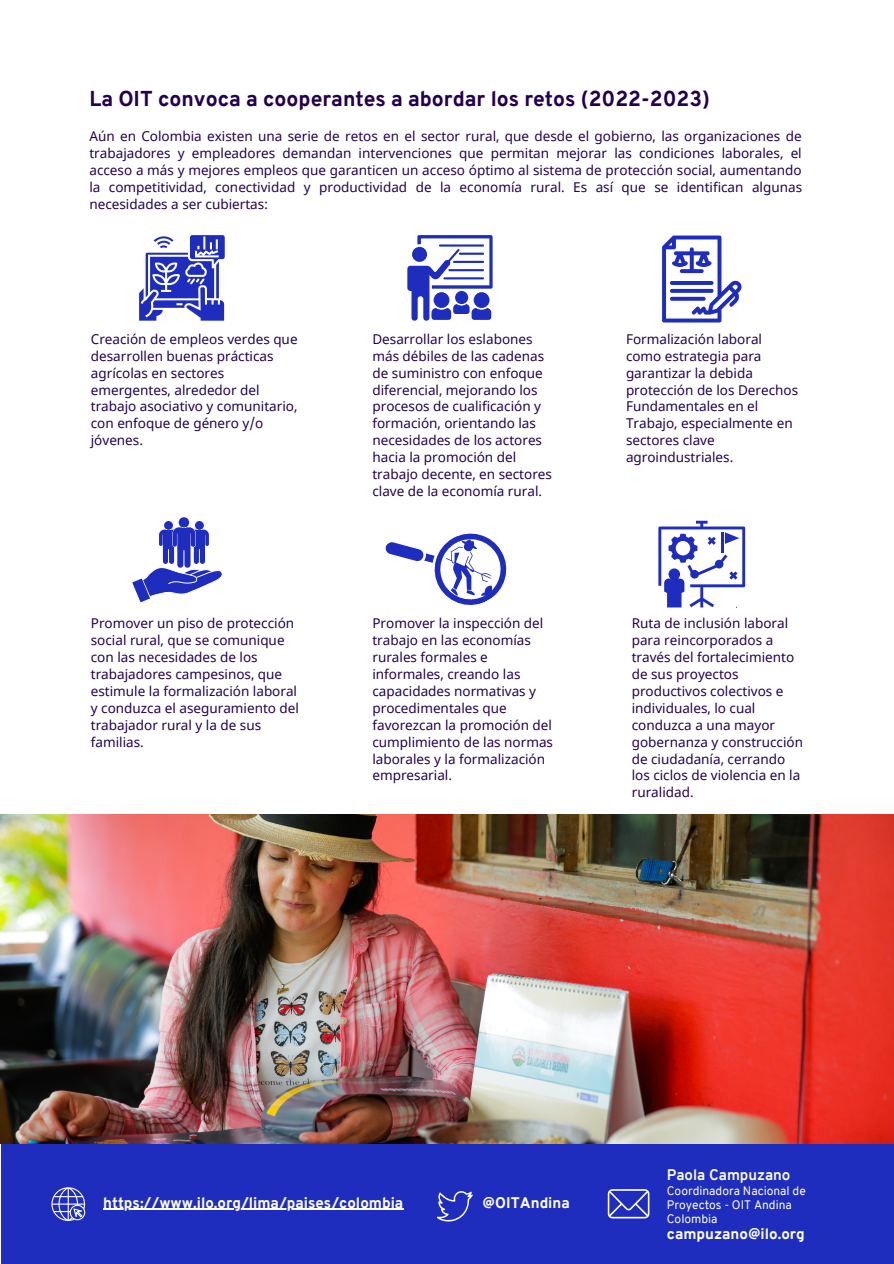
<style>
.page{position:relative;width:894px;height:1264px;background:#fff}
.page>*{position:absolute;margin:0;border:0;box-sizing:border-box;transform-origin:0 0}
.t1{font:800 21px "Overpass";color:#230050}
.t2{font:800 15px "Overpass";color:#fff}
.t3{font:700 15px "Overpass";color:#fff}
.t4{font:13.5px/17px "Noto Sans";color:#230050}
.t5{font:12px/14px "Overpass";color:#fff}
</style>
<div class="page">
<div style="left:2px;top:1143px;width:891px;height:120px;background:#1e2dbe"></div>
<svg style="left:607px;top:1189px;width:42px;height:29px"></svg>
<svg style="left:51px;top:1187px;width:34px;height:33px"></svg>
<hr style="left:103px;top:1208px;width:300px;height:1px;background:#fff">
<svg style="left:436px;top:1191px;width:36px;height:30px"></svg>
<img style="left:0;top:814px;width:893px;height:329px">
<svg style="left:662px;top:235px;width:79px;height:87px"></svg>
<svg style="left:132px;top:517px;width:91px;height:86px"></svg>
<svg style="left:385px;top:533px;width:122px;height:72px"></svg>
<svg style="left:407px;top:235px;width:85px;height:86px"></svg>
<hr style="left:439px;top:244px;width:45px;height:2px;background:#1e2dbe">
<hr style="left:458px;top:253px;width:26px;height:2px;background:#1e2dbe">
<hr style="left:453px;top:261px;width:31px;height:2px;background:#1e2dbe">
<hr style="left:448px;top:269px;width:36px;height:2px;background:#1e2dbe">
<hr style="left:443px;top:277px;width:41px;height:2px;background:#1e2dbe">
<svg style="left:139px;top:235px;width:86px;height:86px"></svg>
<svg style="left:658px;top:520px;width:87px;height:87px"></svg>
<div style="left:668px;top:579px;width:13px;height:12px;background:#1e2dbe;border-radius:50%"></div>
<div style="left:735px;top:597px;width:12px;height:13px;background:#fff;border-radius:50%"></div>
<p class="t1" style="left:89px;top:91px;width:621px">La OIT convoca a cooperantes a abordar los retos (2022-2023)</p>
<p class="t4" style="left:89px;top:127px;width:714px;text-align:justify">Aún en Colombia existen una serie de retos en el sector rural, que desde el gobierno, las organizaciones de trabajadores y empleadores demandan intervenciones que permitan mejorar las condiciones laborales, el acceso a más y mejores empleos que garanticen un acceso óptimo al sistema de protección social, aumentando la competitividad, conectividad y productividad de la economía rural. Es así que se identifican algunas necesidades a ser cubiertas:</p>
<p class="t4" style="left:91px;top:330px;width:208px">Creación de empleos verdes que desarrollen buenas prácticas agrícolas en sectores emergentes, alrededor del trabajo asociativo y comunitario, con enfoque de género y/o jóvenes.</p>
<p class="t4" style="left:372px;top:330px;width:181px">Desarrollar los eslabones más débiles de las cadenas de suministro con enfoque diferencial, mejorando los procesos de cualificación y formación, orientando las necesidades de los actores hacia la promoción del trabajo decente, en sectores clave de la economía rural.</p>
<p class="t4" style="left:625px;top:330px;width:174px">Formalización laboral como estrategia para garantizar la debida protección de los Derechos<br>Fundamentales en el<br>Trabajo, especialmente en sectores clave agroindustriales.</p>
<p class="t4" style="left:91px;top:614px;width:209px">Promover un piso de protección social rural, que se comunique con las necesidades de los trabajadores campesinos, que estimule la formalización laboral y conduzca el aseguramiento del trabajador rural y la de sus familias.</p>
<p class="t4" style="left:631px;top:614px;width:173px">Ruta de inclusión laboral para reincorporados a través del fortalecimiento de sus proyectos productivos colectivos e individuales, lo cual conduzca a una mayor gobernanza y construcción de ciudadanía, cerrando los ciclos de violencia en la ruralidad.</p>
<p class="t4" style="left:372px;top:614px;width:182px">Promover la inspección del trabajo en las economías rurales formales e informales, creando las capacidades normativas y procedimentales que favorezcan la promoción del cumplimiento de las normas laborales y la formalización empresarial.</p>
<p class="t2" style="left:103px;top:1196px;width:301px">https://www.ilo.org/lima/paises/colombia</p>
<p class="t2" style="left:482px;top:1197px;width:89px">@OITAndina</p>
<p class="t3" style="left:666px;top:1168px;width:125px">Paola Campuzano</p>
<p class="t5" style="left:666px;top:1185px;width:140px">Coordinadora Nacional de<br>Proyectos - OIT Andina<br>Colombia</p>
<p class="t2" style="left:666px;top:1227px;width:139px">campuzano@ilo.org</p>
</div>
